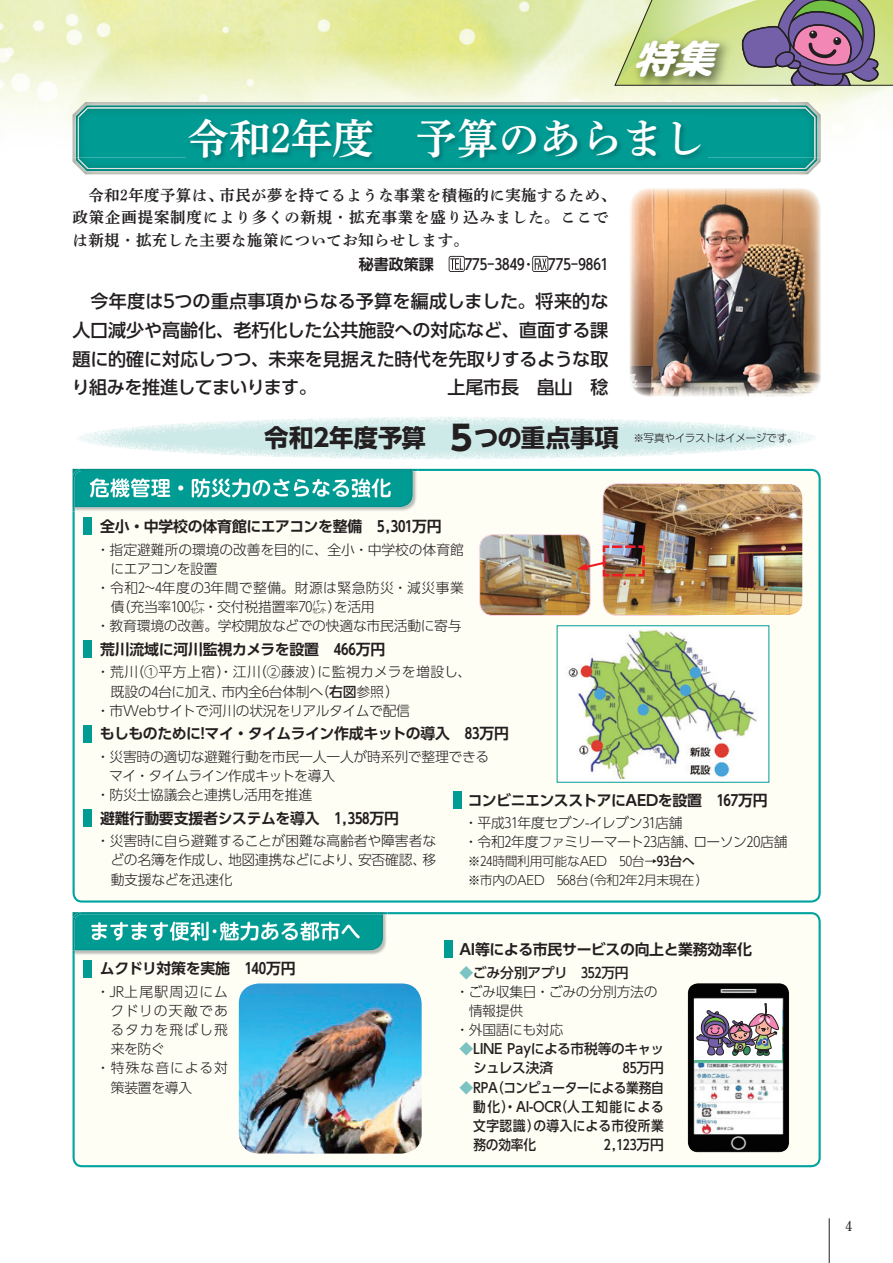
<style>
.page{position:relative;width:893px;height:1263px;background:#fff}
.page>*{position:absolute;margin:0;border:0;box-sizing:border-box;transform-origin:0 0}
.t1{font:41.4px "Shuei Yobu Min Std B";color:#fff}
.t2{font:italic 37.8px "UD Shin M Go Pro Bold 90 pv RKSJ H";color:#fff;scale:1.06 1}
.t3{font:700 34.05px "UD Shin Go Pr 6 N";color:#231f20}
.t4{font:700 24.45px "UD Shin Go Pr 6 N";letter-spacing:-.01em;color:#231f20}
.t5{font:500 18px/28.7px "UD Shin Go Pr 6 N";letter-spacing:-.01em;color:#231f20;text-align:right}
.t6{font:500 18px "UD Shin Go Pr 6 N";letter-spacing:-.035em;color:#231f20}
.t7{font:15.45px/22.4px "Shuei Yobu Min Std B";letter-spacing:.03em;color:#231f20}
.t8{font:500 15px "UD Shin Go Pr 6 N";color:#231f20}
.t9{font:700 15px "UD Shin Go Pr 6 N De";color:#231f20}
.t10{font:700 14.85px "UD Shin Go Pr 6 N De";letter-spacing:-.02em;color:#231f20}
.t11{font:300 13.8px/19.2px "UD Shin Go Pr 6 N";letter-spacing:-.015em;color:#231f20}
.t12{font:500 13.8px/19.2px "UD Shin Go Pr 6 N";letter-spacing:-.015em;color:#231f20;text-align:right}
.t13{font:300 13.8px "UD Shin Go Pr 6 N";letter-spacing:.03em;color:#231f20}
.t14{font:500 13.8px/19.2px "UD Shin Go Pr 6 N";letter-spacing:.025em;color:#231f20;scale:.92 1}
.t15{font:300 13.8px "UD Shin Go Pr 6 N";letter-spacing:-.04em;color:#231f20}
.t16{font:300 13.8px "UD Shin Go Pr 6 N";letter-spacing:.06em;color:#231f20}
.t17{font:500 13.8px "UD Shin Go Pr 6 N";letter-spacing:-.015em;color:#231f20;scale:.92 1}
.t18{font:300 13.8px "UD Shin Go Pr 6 N";letter-spacing:.02em;color:#231f20}
.t19{font:300 13.8px "UD Shin Go Pr 6 N";letter-spacing:.08em;color:#231f20}
.t20{font:300 13.8px "UD Shin Go Pr 6 N";letter-spacing:-.035em;color:#231f20}
.t21{font:300 13.8px "UD Shin Go Pr 6 N";letter-spacing:.085em;color:#231f20}
.t22{font:500 13.8px "UD Shin Go Pr 6 N";letter-spacing:.1em;color:#231f20;scale:.92 1}
.t23{font:700 13.8px "Futo Min A101 Pro";color:#231f20}
.t24{font:300 12.75px/19.2px "UD Shin Go Pr 6 N";letter-spacing:-.02em;color:#231f20}
.t25{font:300 10.65px "UD Shin Go Pr 6 N";letter-spacing:-.035em;color:#231f20}
.s1{font-weight:500}
.s2{color:#7cc3c3}
</style>
<div class="page">
<img style="left:0;top:0;width:852px;height:115px">
<img style="left:64px;top:115px;width:9px;height:42px">
<div style="left:73px;top:469px;width:748px;height:433px;background:#fffef5"></div>
<div style="left:73px;top:912px;width:748px;height:255px;background:#fffef5"></div>
<img style="left:629px;top:188px;width:192px;height:209px">
<img style="left:73px;top:102px;width:748px;height:72px">
<img style="left:78px;top:107px;width:737px;height:62px">
<img style="left:77px;top:417px;width:739px;height:42px">
<img style="left:187px;top:116px;width:520px;height:48px">
<svg style="left:449px;top:256px;width:16px;height:16px"></svg>
<svg style="left:532px;top:256px;width:16px;height:16px"></svg>
<div style="left:83px;top:518px;width:9px;height:17px;background:#009c94"></div>
<div style="left:83px;top:640px;width:9px;height:17px;background:#009c94"></div>
<div style="left:83px;top:725px;width:9px;height:17px;background:#009c94"></div>
<div style="left:83px;top:809px;width:9px;height:17px;background:#009c94"></div>
<div style="left:453px;top:791px;width:9px;height:17px;background:#009c94"></div>
<img style="left:73px;top:469px;width:344px;height:43px">
<img style="left:73px;top:469px;width:340px;height:38px">
<img style="left:90px;top:478px;width:301px;height:20px">
<div style="left:83px;top:960px;width:9px;height:17px;background:#009c94"></div>
<div style="left:445px;top:941px;width:8px;height:17px;background:#009c94"></div>
<img style="left:73px;top:912px;width:314px;height:43px">
<img style="left:73px;top:912px;width:310px;height:38px">
<img style="left:91px;top:921px;width:269px;height:20px">
<div style="left:557px;top:626px;width:212px;height:156px;background:#fff"></div>
<img style="left:568px;top:630px;width:189px;height:148px">
<img style="left:239px;top:983px;width:183px;height:170px">
<img style="left:688px;top:983px;width:101px;height:169px">
<div style="left:695px;top:999px;width:87px;height:61px;background:#fff"></div>
<svg style="left:697px;top:1003px;width:82px;height:53px"></svg>
<img style="left:480px;top:535px;width:110px;height:80px">
<div style="left:479px;top:534px;width:111px;height:82px;border:1px solid #fff;border-radius:13px"></div>
<img style="left:603px;top:484px;width:200px;height:131px">
<div style="left:603px;top:483px;width:200px;height:133px;border:1px solid #fff;border-radius:14px"></div>
<img style="left:577px;top:544px;width:69px;height:34px">
<svg style="left:614px;top:0;width:279px;height:86px"></svg>
<hr style="left:829px;top:1218px;width:1px;height:45px;background:#1e1d20">
<h2 class="t2" style="left:632px;top:28px;width:97px">特集</h2>
<h1 class="t1" style="left:187px;top:109px;width:520px">令和2年度　予算のあらまし</h1>
<p class="t7" style="left:220px;top:183px;width:398px">市民が夢を持てるような事業を積極的に実施するため、</p>
<p class="t7" style="left:73px;top:183px;width:537px">　令和2年度予算は、<br>政策企画提案制度により多くの新規・拡充事業を盛り込みました。ここでは新規・拡充した主要な施策についてお知らせします。</p>
<p class="t8" style="left:548px;top:252px;width:61px">775-9861</p>
<p class="t9" style="left:359px;top:252px;width:76px">秘書政策課</p>
<p class="t8" style="left:465px;top:252px;width:69px">775-3849・</p>
<h3 class="t5" style="left:72px;top:287px;width:537px">今年度は5つの重点事項からなる予算を編成しました。将来的な人口減少や高齢化、老朽化した公共施設への対応など、直面する課題に的確に対応しつつ、未来を見据えた時代を先取りするような取上尾市長　畠山　稔</h3>
<h3 class="t6" style="left:72px;top:373px;width:246px">り組みを推進してまいります。</h3>
<h3 class="t3" style="left:450px;top:410px;width:24px">5</h3>
<h3 class="t4" style="left:264px;top:418px;width:188px">令和2年度予算　</h3>
<h3 class="t4" style="left:474px;top:418px;width:146px">つの重点事項</h3>
<p class="t25" style="left:633px;top:429px;width:166px">※写真やイラストはイメージです。</p>
<p class="t10" style="left:100px;top:514px;width:343px">全小・中学校の体育館にエアコンを整備　5,301万円</p>
<p class="t11" style="left:96px;top:539px;width:369px">・指定避難所の環境の改善を目的に、全小・中学校の体育館</p>
<p class="t20" style="left:110px;top:557px;width:109px">にエアコンを設置</p>
<p class="t13" style="left:96px;top:576px;width:369px">・令和 ~2 4年度の3年間で整備。財源は緊急防災・減災事業</p>
<p class="t11" style="left:334px;top:597px;width:42px">を活用</p>
<p class="t11" style="left:96px;top:597px;width:367px;text-indent:14px">（債充当率100㌫・交付税措置率70㌫）<br>・教育環境の改善。学校開放などでの快適な市民活動に寄与</p>
<p class="t10" style="left:100px;top:637px;width:287px">荒川流域に河川監視カメラを設置　466万円</p>
<p class="t18" style="left:318px;top:661px;width:155px">に監視カメラを増設し、</p>
<p class="t11" style="left:130px;top:662px;width:132px">（①平方上宿）・江川</p>
<p class="t11" style="left:253px;top:662px;width:73px">（②藤波）</p>
<p class="t11" style="left:96px;top:662px;width:44px">・荒川</p>
<p class="t11" style="left:316px;top:681px;width:85px">（<span class="s1">右図</span>参照(</p>
<p class="t11" style="left:221px;top:681px;width:103px">市内全6台体制へ</p>
<p class="t11" style="left:96px;top:681px;width:315px;text-indent:14px">既設の4台に加え、<br>・市Webサイトで河川の状況をリアルタイムで配信</p>
<p class="t10" style="left:100px;top:721px;width:411px">もしものために!マイ・タイムライン作成キットの導入　83万円</p>
<p class="t11" style="left:96px;top:746px;width:394px">・災害時の適切な避難行動を市民一人一人が時系列で整理できる</p>
<p class="t15" style="left:109px;top:764px;width:228px">マイ・タイムライン作成キットを導入</p>
<p class="t11" style="left:96px;top:785px;width:217px">・防災士協議会と連携し活用を推進</p>
<p class="t10" style="left:100px;top:806px;width:300px">避難行動要支援者システムを導入　1,358万円</p>
<p class="t11" style="left:96px;top:831px;width:341px;text-align:right">・災害時に自ら避難することが困難な高齢者や障害者な移</p>
<p class="t10" style="left:468px;top:788px;width:302px">コンビニエンスストアにAEDを設置　167万円</p>
<p class="t11" style="left:464px;top:813px;width:220px">・平成31年度セブン-イレブン31店舗</p>
<p class="t11" style="left:693px;top:832px;width:96px">ローソン20店舗</p>
<p class="t11" style="left:464px;top:832px;width:235px">・令和2年度ファミリーマート23店舗、</p>
<p class="t24" style="left:468px;top:851px;width:242px">※24時間利用可能なAED　50台→<span class="s1">93台へ</span>※市内のAED　568 （台令和年2 2月末現在(</p>
<p class="t11" style="left:110px;top:850px;width:124px">どの名簿を作成し、動支援などを迅速化</p>
<p class="t11" style="left:228px;top:850px;width:135px">地図連携などにより、</p>
<p class="t11" style="left:358px;top:850px;width:70px">安否確認、</p>
<p class="t10" style="left:100px;top:956px;width:197px">ムクドリ対策を実施　140万円</p>
<p class="t19" style="left:96px;top:980px;width:133px">・JR上尾駅周辺にム</p>
<p class="t21" style="left:111px;top:999px;width:119px">クドリの天敵であ</p>
<p class="t16" style="left:111px;top:1019px;width:119px">るタカを飛ばし飛</p>
<p class="t11" style="left:111px;top:1039px;width:56px">来を防ぐ</p>
<p class="t16" style="left:96px;top:1057px;width:133px">・特殊な音による対</p>
<p class="t11" style="left:111px;top:1077px;width:83px">策装置を導入</p>
<p class="t10" style="left:459px;top:937px;width:294px">AI等による市民サービスの向上と業務効率化</p>
<p class="t12" style="left:459px;top:962px;width:171px"><span class="s2">◆</span>ごみ分別アプリ　352万円</p>
<p class="t11" style="left:456px;top:981px;width:203px">・ごみ収集日・ごみの分別方法の</p>
<p class="t11" style="left:469px;top:1001px;width:56px">情報提供</p>
<p class="t11" style="left:456px;top:1020px;width:109px">・外国語にも対応</p>
<p class="t12" style="left:459px;top:1039px;width:206px"><span class="s2">◆</span>LINE Payによる市税等のキャッ<br>85万円</p>
<p class="t12" style="left:491px;top:1058px;width:174px;text-align:left;text-indent:-18px">シュレス決済<br>（コンピューターによる業務自</p>
<p class="t17" style="left:459px;top:1076px;width:43px"><span class="s2">◆</span>RPA</p>
<p class="t22" style="left:555px;top:1095px;width:120px">（人工知能による</p>
<p class="t14" style="left:533px;top:1096px;width:143px;text-indent:-60px">動化）・AI-OCR<br>の導入による市役所業</p>
<p class="t17" style="left:473px;top:1114px;width:74px">文字認識）</p>
<p class="t17" style="left:473px;top:1133px;width:70px">務の効率化</p>
<p class="t12" style="left:604px;top:1135px;width:61px">2,123万円</p>
<p class="t23" style="left:845px;top:1214px;width:9px">4</p>
</div>
